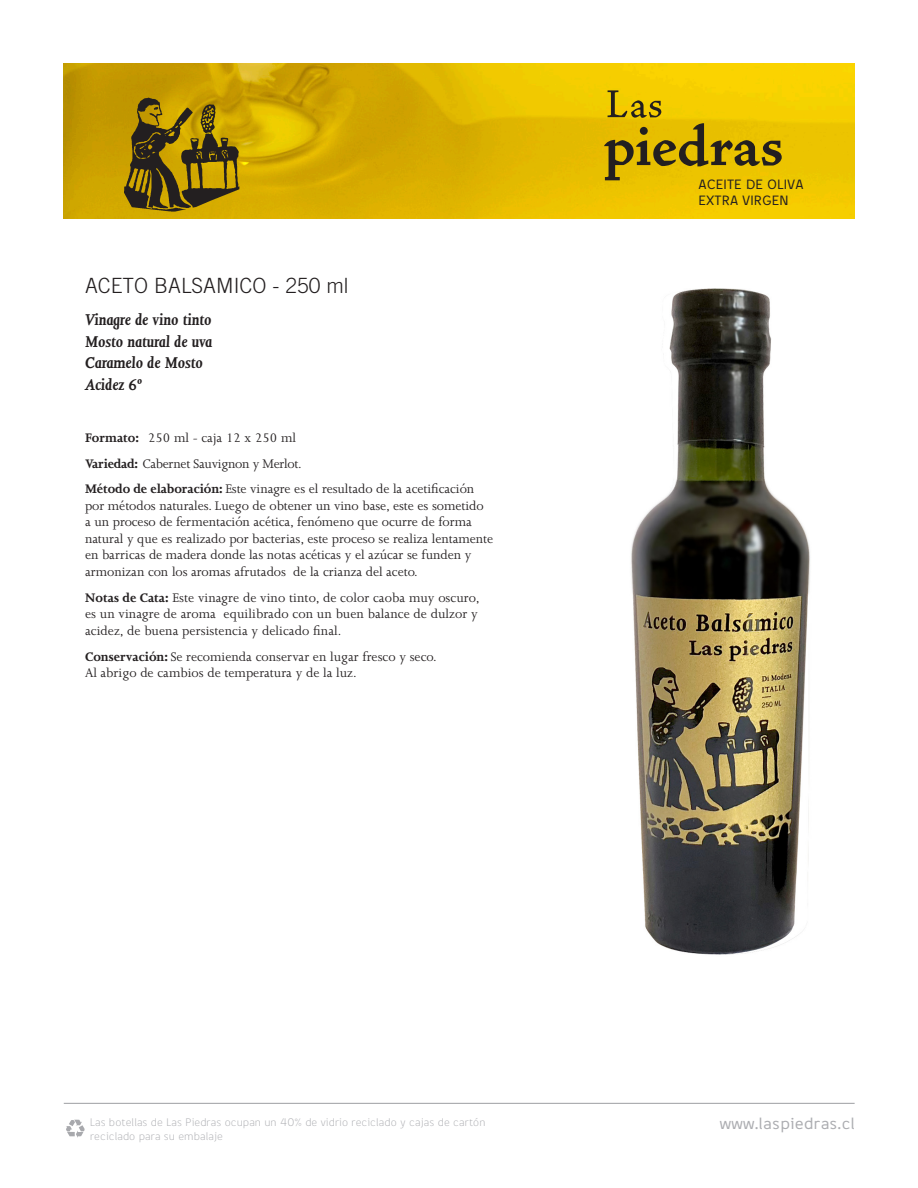
<style>
.page{position:relative;width:918px;height:1188px;background:#fff}
.page>*{position:absolute;margin:0;border:0;box-sizing:border-box;transform-origin:0 0}
.t1{font:300 21px "Trade Gothic";color:#231f20}
.t2{font:italic 700 18px/21.6px "Joanna";color:#231f20}
.t3{font:16.5px "Digna DET";letter-spacing:.02em;color:#acadb1}
.t4{font:14.25px/16.5px "Joanna";letter-spacing:-.005em;color:#231f20}
.t5{font:13.8px "Digna DET";color:#231f20}
.t6{font:100 11.25px/13.5px "Digna DET";letter-spacing:.005em;color:#acadb1}
.s1{font-weight:700}
</style>
<div class="page">
<svg style="left:66px;top:1120px;width:19px;height:18px"></svg>
<hr style="left:64px;top:1103px;width:791px;height:1px;background:#9d9fa2">
<img style="left:64px;top:64px;width:790px;height:155px">
<svg style="left:604px;top:90px;width:178px;height:90px;background:#c9a705"></svg>
<img style="left:125px;top:96px;width:117px;height:116px">
<img style="left:631px;top:288px;width:179px;height:667px">
<p class="t1" style="left:85px;top:273px;width:265px">ACETO BALSAMICO - 250 ml</p>
<p class="t2" style="left:85px;top:309px;width:129px">Vinagre de vino tinto<br>Mosto natural de uva<br>Caramelo de Mosto<br>Acidez 6º</p>
<p class="t4" style="left:85px;top:429px;width:212px"><span class="s1">Formato:</span> 250 ml - caja 12 x 250 ml</p>
<p class="t4" style="left:85px;top:455px;width:218px"><span class="s1">Variedad:</span> Cabernet Sauvignon y Merlot.</p>
<p class="t4" style="left:85px;top:481px;width:410px"><span class="s1">Método de elaboración:</span> Este vinagre es el resultado de la acetificación por métodos naturales. Luego de obtener un vino base, este es sometido<br>a un proceso de fermentación acética, fenómeno que ocurre de forma natural y que es realizado por bacterias, este proceso se realiza lentamente en barricas de madera donde las notas acéticas y el azúcar se funden y armonizan con los aromas afrutados de la crianza del aceto.</p>
<p class="t4" style="left:85px;top:589px;width:396px"><span class="s1">Notas de Cata:</span> Este vinagre de vino tinto, de color caoba muy oscuro, es un vinagre de aroma equilibrado con un buen balance de dulzor y acidez, de buena persistencia y delicado final.</p>
<p class="t4" style="left:85px;top:648px;width:353px"><span class="s1">Conservación:</span> Se recomienda conservar en lugar fresco y seco.<br>Al abrigo de cambios de temperatura y de la luz.</p>
<p class="t5" style="left:699px;top:177px;width:107px">ACEITE DE OLIVA</p>
<p class="t5" style="left:699px;top:194px;width:92px">EXTRA VIRGEN</p>
<p class="t6" style="left:90px;top:1116px;width:397px">Las botellas de Las Piedras ocupan un 40% de vidrio reciclado y cajas de cartón reciclado para su embalaje</p>
<p class="t3" style="left:720px;top:1115px;width:137px">www.laspiedras.cl</p>
</div>
